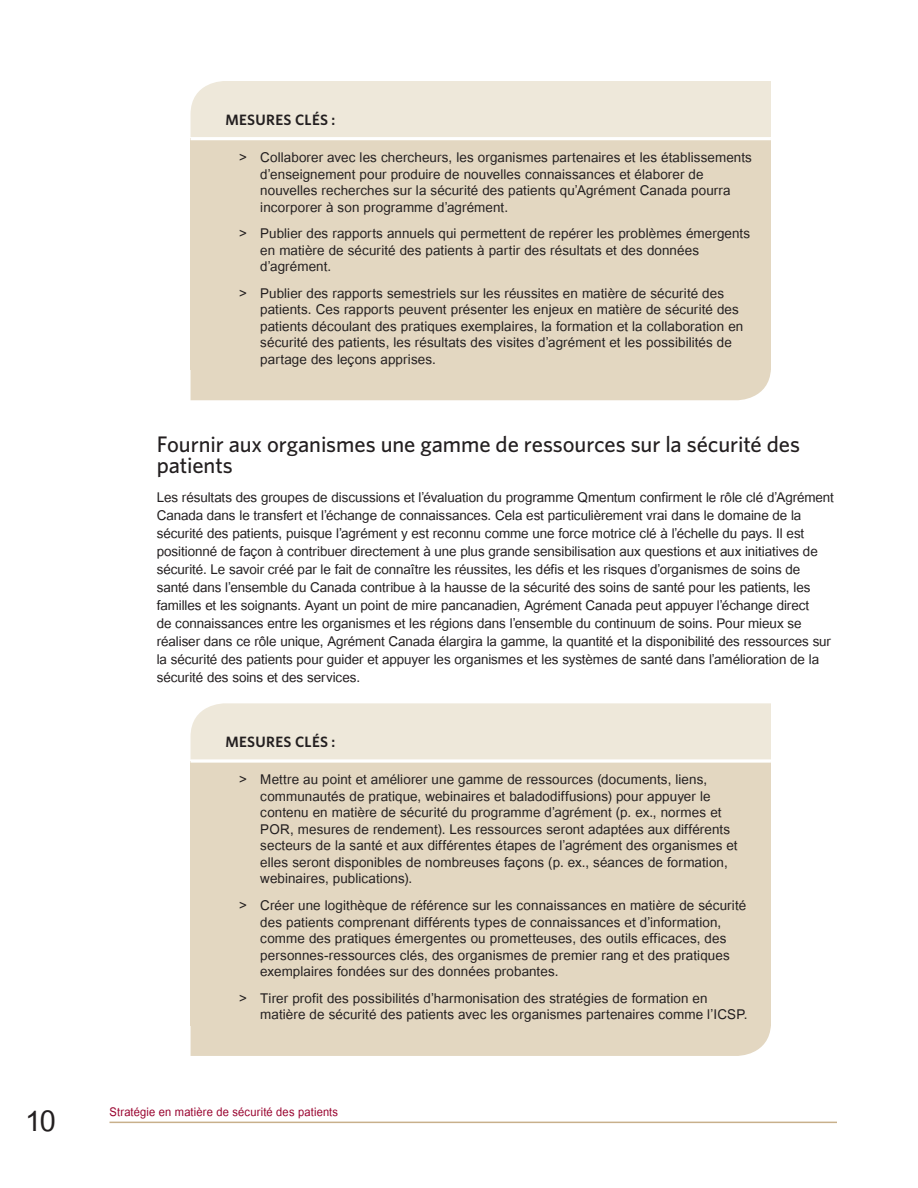
<style>
.page{position:relative;width:918px;height:1188px;background:#fff}
.page>*{position:absolute;margin:0;border:0;box-sizing:border-box;transform-origin:0 0}
.t1{font:40.5px "Utsaah";color:#231f20}
.heading_4{font:500 22.5px/21px "Whitney";letter-spacing:-.005em;color:#231f20}
.key_action_bullet{font:18.75px/16.5px "Utsaah";letter-spacing:.005em;color:#231f20}
.t2{font:16.5px "Utsaah";letter-spacing:.01em;color:#98012d;scale:.94 1}
.t3{font:600 15px "Whitney";letter-spacing:.025em;color:#231f20}
</style>
<div class="page">
<hr style="left:110px;top:1122px;width:727px;height:1px;background:#c8b08b">
<div style="left:190px;top:81px;width:581px;height:56px;background:#eee8da"></div>
<div style="left:190px;top:139px;width:581px;height:231px;background:#e3d7c1"></div>
<hr style="left:190px;top:137px;width:581px;height:3px;background:#fff">
<div style="left:190px;top:703px;width:581px;height:57px;background:#eee8da"></div>
<div style="left:190px;top:761px;width:581px;height:264px;background:#e3d7c1"></div>
<hr style="left:190px;top:760px;width:581px;height:3px;background:#fff">
<div style="left:191px;top:370px;width:580px;height:30px;background:#e3d7c1"></div>
<div style="left:191px;top:1025px;width:580px;height:31px;background:#e3d7c1"></div>
<h1 class="t1" style="left:25px;top:1101px;width:32px">10</h1>
<p class="t3" style="left:225px;top:109px;width:112px">MESURES CLÉS :</p>
<p class="key_action_bullet" style="left:260px;top:150px;width:493px;text-indent:-21px">&gt; Collaborer avec les chercheurs, les organismes partenaires et les établissements d’enseignement pour produire de nouvelles connaissances et élaborer de nouvelles recherches sur la sécurité des patients qu’Agrément Canada pourra incorporer à son programme d’agrément.</p>
<p class="key_action_bullet" style="left:260px;top:227px;width:491px;text-indent:-21px">&gt; Publier des rapports annuels qui permettent de repérer les problèmes émergents en matière de sécurité des patients à partir des résultats et des données d’agrément.</p>
<p class="key_action_bullet" style="left:260px;top:286px;width:485px;text-indent:-21px">&gt; Publier des rapports semestriels sur les réussites en matière de sécurité des patients. Ces rapports peuvent présenter les enjeux en matière de sécurité des patients découlant des pratiques exemplaires, la formation et la collaboration en sécurité des patients, les résultats des visites d’agrément et les possibilités de partage des leçons apprises.</p>
<p class="heading_4" style="left:157px;top:434px;width:645px">Fournir aux organismes une gamme de ressources sur la sécurité des patients</p>
<p class="key_action_bullet" style="left:157px;top:489px;width:679px;line-height:18px">Les résultats des groupes de discussions et l’évaluation du programme Qmentum confirment le rôle clé d’Agrément Canada dans le transfert et l’échange de connaissances. Cela est particulièrement vrai dans le domaine de la sécurité des patients, puisque l’agrément y est reconnu comme une force motrice clé à l’échelle du pays. Il est positionné de façon à contribuer directement à une plus grande sensibilisation aux questions et aux initiatives de sécurité. Le savoir créé par le fait de connaître les réussites, les défis et les risques d’organismes de soins de santé dans l’ensemble du Canada contribue à la hausse de la sécurité des soins de santé pour les patients, les familles et les soignants. Ayant un point de mire pancanadien, Agrément Canada peut appuyer l’échange direct<br>de connaissances entre les organismes et les régions dans l’ensemble du continuum de soins. Pour mieux se réaliser dans ce rôle unique, Agrément Canada élargira la gamme, la quantité et la disponibilité des ressources sur la sécurité des patients pour guider et appuyer les organismes et les systèmes de santé dans l’amélioration de la sécurité des soins et des services.</p>
<p class="t3" style="left:225px;top:732px;width:112px">MESURES CLÉS :</p>
<p class="key_action_bullet" style="left:260px;top:773px;width:479px;text-indent:-21px">&gt; Mettre au point et améliorer une gamme de ressources (documents, liens, communautés de pratique, webinaires et baladodiffusions) pour appuyer le contenu en matière de sécurité du programme d’agrément (p. ex., normes et POR, mesures de rendement). Les ressources seront adaptées aux différents secteurs de la santé et aux différentes étapes de l’agrément des organismes et elles seront disponibles de nombreuses façons (p. ex., séances de formation, webinaires, publications).</p>
<p class="key_action_bullet" style="left:260px;top:899px;width:487px;text-indent:-21px">&gt; Créer une logithèque de référence sur les connaissances en matière de sécurité des patients comprenant différents types de connaissances et d’information, comme des pratiques émergentes ou prometteuses, des outils efficaces, des personnes-ressources clés, des organismes de premier rang et des pratiques exemplaires fondées sur des données probantes.</p>
<p class="key_action_bullet" style="left:260px;top:991px;width:489px;text-indent:-21px">&gt; Tirer profit des possibilités d’harmonisation des stratégies de formation en matière de sécurité des patients avec les organismes partenaires comme l’ICSP.</p>
<p class="t2" style="left:110px;top:1104px;width:245px">Stratégie en matière de sécurité des patients</p>
</div>
